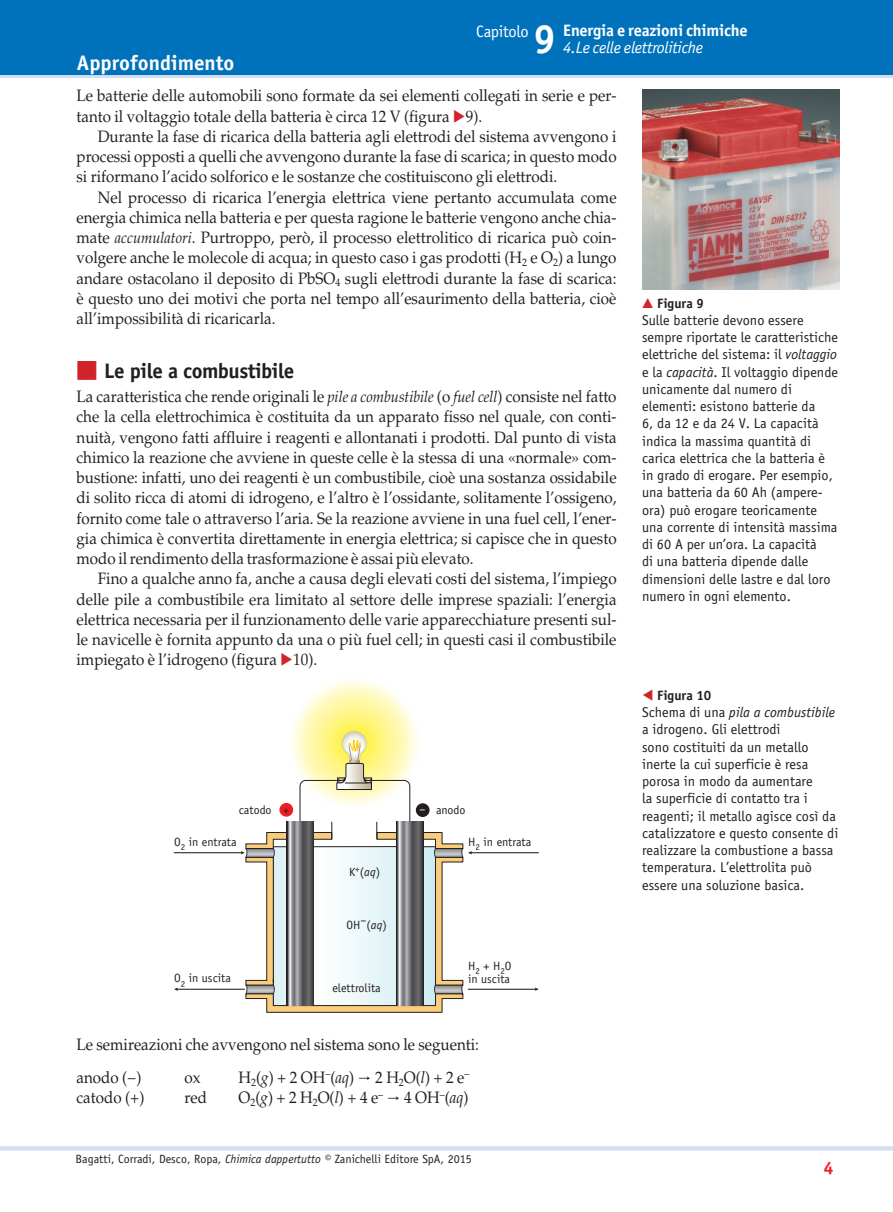
<style>
.page{position:relative;width:893px;height:1212px;background:#fff}
.page>*{position:absolute;margin:0;border:0;box-sizing:border-box;transform-origin:0 0}
.t1{font:700 40.65px "Officina Sans Std";color:#fff}
.t2{font:700 21px "Officina Sans Std";letter-spacing:-.025em;color:#231f20}
.t3{font:700 21px "Officina Sans Std";color:#fff}
.t4{font:700 18px "Officina Sans Std";color:#ee1d23}
.t5{font:16.5px/20.2px "Palatino LT Std";color:#231f20;text-align:justify;scale:.92 1}
.t6{font:700 16.5px "Officina Sans Std";letter-spacing:-.015em;color:#fff}
.t7{font:italic 16.5px "Officina Sans Std";letter-spacing:-.015em;color:#fff}
.t8{font:16.5px "Officina Sans Std";letter-spacing:-.02em;color:#fff}
.t9{font:14.25px/17.2px "Officina Sans Std";color:#231f20}
.t10{font:700 13.5px "Officina Sans Std";color:#231f20}
.t11{font:12px/13.5px "Officina Sans Std";color:#231f20}
.s1{color:#d1232a}
.s2{font-style:italic;font-size:15.75px}
.s3{font-style:italic}
.s4{color:#fff}
.s5{font-family:"Lucida Sans Unicode"}
</style>
<div class="page">
<div style="left:0;top:0;width:893px;height:76px;background:#0072bc"></div>
<hr style="left:0;top:75px;width:893px;height:3px;background:#d4e0f1">
<hr style="left:0;top:1146px;width:893px;height:4px;background:#d4e0f1">
<svg style="left:287px;top:675px;width:135px;height:135px"></svg>
<div style="left:300px;top:780px;width:110px;height:94px;border:1px solid #231f20;border-radius:6px"></div>
<svg style="left:336px;top:731px;width:36px;height:59px;background:#ded694"></svg>
<div style="left:279px;top:803px;width:14px;height:14px;background:#ee1d23;border-radius:50%"></div>
<div style="left:416px;top:803px;width:14px;height:14px;background:#231f20;border-radius:50%"></div>
<hr style="left:174px;top:852px;width:68px;height:1px;background:#231f20">
<hr style="left:471px;top:852px;width:68px;height:1px;background:#231f20">
<svg style="left:241px;top:822px;width:231px;height:191px"></svg>
<hr style="left:177px;top:989px;width:68px;height:1px;background:#231f20">
<hr style="left:468px;top:989px;width:68px;height:1px;background:#231f20">
<img style="left:642px;top:89px;width:198px;height:200px">
<p class="t8" style="left:476px;top:22px;width:54px">Capitolo</p>
<h1 class="t1" style="left:533px;top:14px;width:24px">9</h1>
<p class="t6" style="left:563px;top:20px;width:186px">Energia e reazioni chimiche</p>
<p class="t7" style="left:563px;top:38px;width:141px">4.Le celle elettrolitiche</p>
<p class="t5" style="left:77px;top:86px;width:588px">Le batterie delle automobili sono formate da sei elementi collegati in serie e per&shy;tanto il voltaggio totale della batteria è circa 12 V (figura <span class="s1">▶</span>9).</p>
<p class="t5" style="left:77px;top:126px;width:589px;text-indent:21px">Durante la fase di ricarica della batteria agli elettrodi del sistema avvengono i processi opposti a quelli che avvengono durante la fase di scarica; in questo modo si riformano l’acido solforico e le sostanze che costituiscono gli elettrodi.</p>
<p class="t5" style="left:77px;top:187px;width:588px;text-indent:21px">Nel processo di ricarica l’energia elettrica viene pertanto accumulata come energia chimica nella batteria e per questa ragione le batterie vengono anche chia&shy;mate <span class="s2">accumulatori</span>. Purtroppo, però, il processo elettrolitico di ricarica può coin&shy;volgere anche le molecole di acqua; in questo caso i gas prodotti (H<sub>2</sub> e O<sub>2</sub>) a lungo andare ostacolano il deposito di PbSO<sub>4</sub> sugli elettrodi durante la fase di scarica: è questo uno dei motivi che porta nel tempo all’esaurimento della batteria, cioè all’impossibilità di ricaricarla.</p>
<p class="t2" style="left:104px;top:357px;width:192px">Le pile a combustibile</p>
<p class="t5" style="left:77px;top:387px;width:589px">La caratteristica che rende originali le <span class="s2">pile a combustibile</span> (o <span class="s2">fuel cell</span>) consiste nel fatto che la cella elettrochimica è costituita da un apparato fisso nel quale, con conti&shy;nuità, vengono fatti affluire i reagenti e allontanati i prodotti. Dal punto di vista chimico la reazione che avviene in queste celle è la stessa di una «normale» com&shy;bustione: infatti, uno dei reagenti è un combustibile, cioè una sostanza ossidabile di solito ricca di atomi di idrogeno, e l’altro è l’ossidante, solitamente l’ossigeno, fornito come tale o attraverso l’aria. Se la reazione avviene in una fuel cell, l’ener&shy;gia chimica è convertita direttamente in energia elettrica; si capisce che in questo modo il rendimento della trasformazione è assai più elevato.</p>
<p class="t5" style="left:77px;top:569px;width:589px;text-indent:21px">Fino a qualche anno fa, anche a causa degli elevati costi del sistema, l’impiego delle pile a combustibile era limitato al settore delle imprese spaziali: l’energia elettrica necessaria per il funzionamento delle varie apparecchiature presenti sul&shy;le navicelle è fornita appunto da una o più fuel cell; in questi casi il combustibile impiegato è l’idrogeno (figura <span class="s1">▶</span>10).</p>
<p class="t3" style="left:77px;top:50px;width:159px">Approfondimento</p>
<p class="t10" style="left:642px;top:294px;width:63px"><span class="s1">▲</span> Figura 9</p>
<p class="t9" style="left:642px;top:311px;width:198px">Sulle batterie devono essere sempre riportate le caratteristiche elettriche del sistema: il <span class="s3">voltaggio </span>e la <span class="s3">capacità</span>. Il voltaggio dipende unicamente dal numero di elementi: esistono batterie da<br>6, da 12 e da 24 V. La capacità indica la massima quantità di carica elettrica che la batteria è in grado di erogare. Per esempio, una batteria da 60 Ah (ampere&shy;ora) può erogare teoricamente una corrente di intensità massima di 60 A per un’ora. La capacità<br>di una batteria dipende dalle dimensioni delle lastre e dal loro numero in ogni elemento.</p>
<p class="t11" style="left:239px;top:803px;width:52px">catodo +</p>
<p class="t11" style="left:420px;top:803px;width:47px"><span class="s4">–</span> anodo</p>
<p class="t11" style="left:174px;top:835px;width:64px">O<sub>2</sub> in entrata</p>
<p class="t11" style="left:468px;top:835px;width:65px">H<sub>2</sub> in entrata</p>
<p class="t11" style="left:349px;top:865px;width:33px">K<sup>+</sup>(<span class="s3">aq</span>)</p>
<p class="t11" style="left:174px;top:971px;width:58px">O<sub>2</sub> in uscita</p>
<p class="t11" style="left:346px;top:918px;width:42px">OH–(<span class="s3">aq</span>)</p>
<p class="t11" style="left:332px;top:981px;width:50px">elettrolita</p>
<p class="t11" style="left:468px;top:959px;width:45px">H<sub>2</sub> + H<sub>2</sub>O in uscita</p>
<p class="t5" style="left:77px;top:1028px;width:439px;line-height:33px">Le semireazioni che avvengono nel sistema sono le seguenti: anodo (−)</p>
<p class="t5" style="left:185px;top:1068px;width:19px">ox</p>
<p class="t5" style="left:239px;top:1068px;width:252px">H<sub>2</sub>(<span class="s3">g</span>) + 2 OH<sup>–</sup>(<span class="s3">aq</span>) <span class="s5">→</span> 2 H<sub>2</sub>O(<span class="s3">l</span>) + 2 e<sup>–</sup></p>
<p class="t5" style="left:77px;top:1088px;width:75px">catodo (+)</p>
<p class="t5" style="left:185px;top:1088px;width:26px">red</p>
<p class="t5" style="left:239px;top:1088px;width:252px">O<sub>2</sub>(<span class="s3">g</span>) + 2 H<sub>2</sub>O(<span class="s3">l</span>) + 4 e<sup>–</sup> <span class="s5">→</span> 4 OH<sup>–</sup>(<span class="s3">aq</span>)</p>
<p class="t11" style="left:75px;top:1152px;width:398px">Bagatti, Corradi, Desco, Ropa, <span class="s3">Chimica dappertutto ©</span> Zanichelli Editore SpA, 2015</p>
<p class="t10" style="left:642px;top:687px;width:71px"><span class="s1">◀</span> Figura 10</p>
<p class="t9" style="left:642px;top:704px;width:198px">Schema di una <span class="s3">pila a combustibile </span>a idrogeno. Gli elettrodi<br>sono costituiti da un metallo inerte la cui superficie è resa porosa in modo da aumentare<br>la superficie di contatto tra i reagenti; il metallo agisce così da catalizzatore e questo consente di realizzare la combustione a bassa temperatura. L’elettrolita può essere una soluzione basica.</p>
<p class="t4" style="left:823px;top:1156px;width:12px">4</p>
</div>
